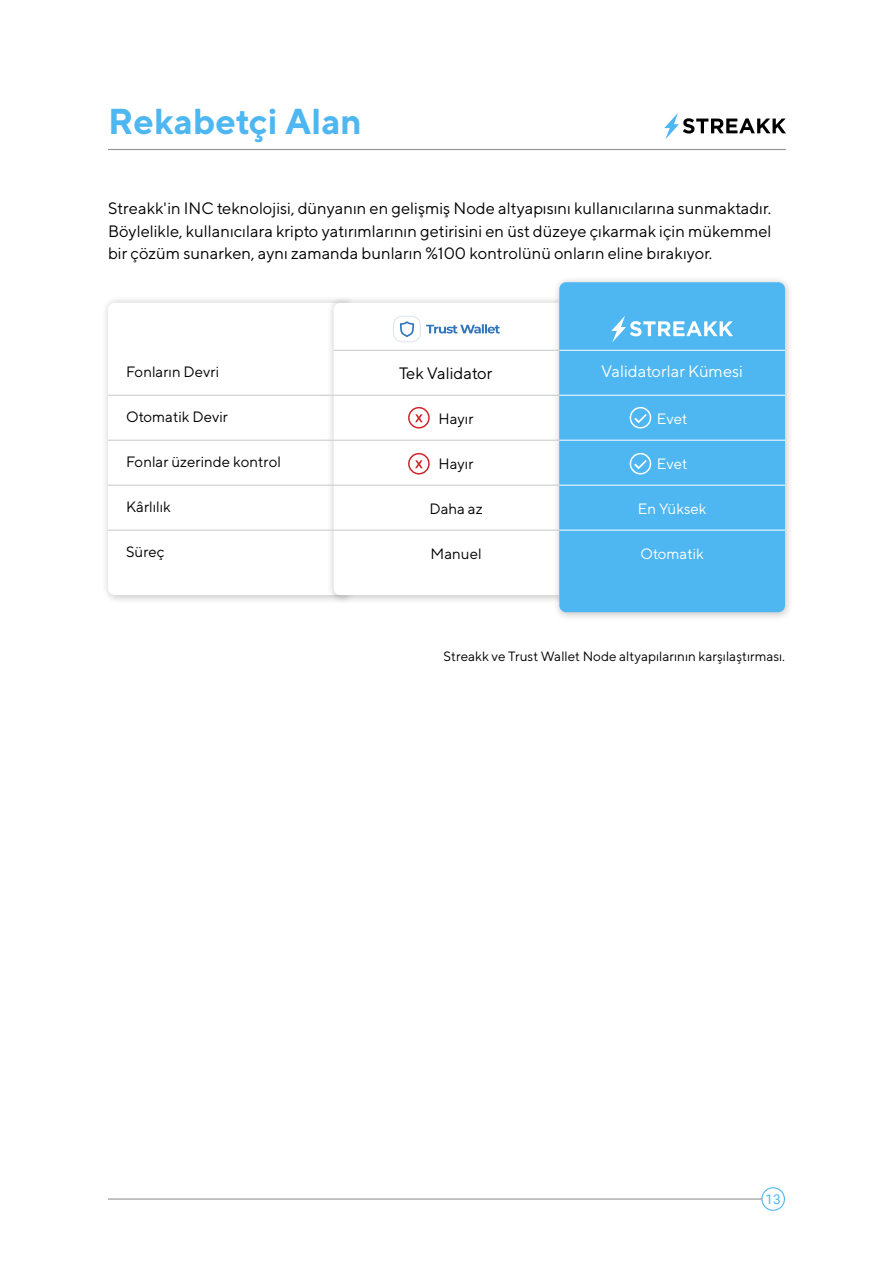
<style>
.page{position:relative;width:893px;height:1263px;background:#fff}
.page>*{position:absolute;margin:0;border:0;box-sizing:border-box;transform-origin:0 0}
.t1{font:700 36px "TT Norms";color:#4eb7f1}
.t2{font:16.5px/22.5px "TT Norms";color:#000;text-align:justify}
.t3{font:16.5px "TT Norms";color:#fff}
.t4{font:15px "TT Norms";color:#000}
.t5{font:15px "TT Norms";color:#fff}
.t6{font:13.5px "TT Norms";color:#000}
.t7{font:13.5px "Roboto";color:#4eb7f1}
</style>
<div class="page">
<hr style="left:108px;top:1198px;width:677px;height:1px;background:#939598">
<div style="left:762px;top:1188px;width:22px;height:22px;background:#fff;border-radius:50%"></div>
<div style="left:761px;top:1187px;width:24px;height:24px;border:1px solid #4eb7f1;border-radius:50%"></div>
<div style="left:101px;top:296px;width:255px;height:308px;background:#000;opacity:.25"></div>
<svg style="left:108px;top:303px;width:218px;height:292px"></svg>
<div style="left:326px;top:296px;width:242px;height:308px;background:#000;opacity:.25"></div>
<svg style="left:334px;top:303px;width:218px;height:292px"></svg>
<div style="left:552px;top:275px;width:242px;height:346px;background:#000;opacity:.25"></div>
<div style="left:559px;top:282px;width:226px;height:330px;background:#4eb7f1;border-radius:7px"></div>
<svg style="left:664px;top:113px;width:122px;height:26px"></svg>
<svg style="left:611px;top:316px;width:122px;height:26px"></svg>
<hr style="left:108px;top:149px;width:678px;height:1px;background:#939598">
<hr style="left:108px;top:395px;width:226px;height:1px;background:#c5c7c9">
<hr style="left:108px;top:440px;width:226px;height:1px;background:#c5c7c9">
<hr style="left:108px;top:485px;width:226px;height:1px;background:#c5c7c9">
<hr style="left:108px;top:530px;width:226px;height:1px;background:#c5c7c9">
<hr style="left:334px;top:395px;width:225px;height:1px;background:#c5c7c9">
<hr style="left:334px;top:350px;width:225px;height:1px;background:#c5c7c9">
<hr style="left:334px;top:440px;width:225px;height:1px;background:#c5c7c9">
<hr style="left:334px;top:485px;width:225px;height:1px;background:#c5c7c9">
<hr style="left:334px;top:530px;width:225px;height:1px;background:#c5c7c9">
<hr style="left:559px;top:395px;width:226px;height:1px;background:#fff">
<hr style="left:559px;top:350px;width:226px;height:1px;background:#fff">
<hr style="left:559px;top:440px;width:226px;height:1px;background:#fff">
<hr style="left:559px;top:485px;width:226px;height:1px;background:#fff">
<hr style="left:559px;top:530px;width:226px;height:1px;background:#fff">
<svg style="left:393px;top:316px;width:107px;height:26px"></svg>
<div style="left:409px;top:454px;width:20px;height:20px;background:#fff;border-radius:50%"></div>
<div style="left:408px;top:453px;width:22px;height:21px;border:2px solid #d2232a;border-radius:50%"></div>
<svg style="left:415px;top:460px;width:8px;height:8px"></svg>
<div style="left:409px;top:408px;width:20px;height:20px;background:#fff;border-radius:50%"></div>
<div style="left:408px;top:407px;width:22px;height:21px;border:2px solid #d2232a;border-radius:50%"></div>
<svg style="left:415px;top:414px;width:8px;height:8px"></svg>
<div style="left:630px;top:407px;width:21px;height:21px;border:2px solid #fff;border-radius:50%"></div>
<svg style="left:634px;top:414px;width:13px;height:9px"></svg>
<div style="left:630px;top:453px;width:21px;height:21px;border:2px solid #fff;border-radius:50%"></div>
<svg style="left:634px;top:460px;width:13px;height:9px"></svg>
<h1 class="t1" style="left:108px;top:100px;width:256px">Rekabetçi Alan</h1>
<p class="t2" style="left:108px;top:197px;width:665px">Streakk'in INC teknolojisi, dünyanın en gelişmiş Node altyapısını kullanıcılarına sunmaktadır.<br>Böylelikle, kullanıcılara kripto yatırımlarının getirisini en üst düzeye çıkarmak için mükemmel bir çözüm sunarken, aynı zamanda bunların %100 kontrolünü onların eline bırakıyor.</p>
<p class="t4" style="left:126px;top:363px;width:95px">Fonların Devri</p>
<p class="t4" style="left:126px;top:408px;width:103px">Otomatik Devir</p>
<p class="t4" style="left:126px;top:453px;width:156px">Fonlar üzerinde kontrol</p>
<p class="t4" style="left:126px;top:498px;width:46px">Kârlılık</p>
<p class="t4" style="left:126px;top:543px;width:40px">Süreç</p>
<p class="t2" style="left:399px;top:362px;width:95px">Tek Validator</p>
<p class="t3" style="left:601px;top:363px;width:143px">Validatorlar Kümesi</p>
<p class="t4" style="left:439px;top:410px;width:37px">Hayır</p>
<p class="t4" style="left:439px;top:455px;width:37px">Hayır</p>
<p class="t4" style="left:429px;top:500px;width:55px">Daha az</p>
<p class="t4" style="left:431px;top:545px;width:53px">Manuel</p>
<p class="t5" style="left:657px;top:410px;width:32px">Evet</p>
<p class="t5" style="left:657px;top:455px;width:32px">Evet</p>
<p class="t5" style="left:638px;top:500px;width:70px">En Yüksek</p>
<p class="t5" style="left:640px;top:545px;width:65px">Otomatik</p>
<p class="t6" style="left:443px;top:649px;width:343px">Streakk ve Trust Wallet Node altyapılarının karşılaştırması.</p>
<p class="t7" style="left:766px;top:1191px;width:17px">13</p>
</div>
